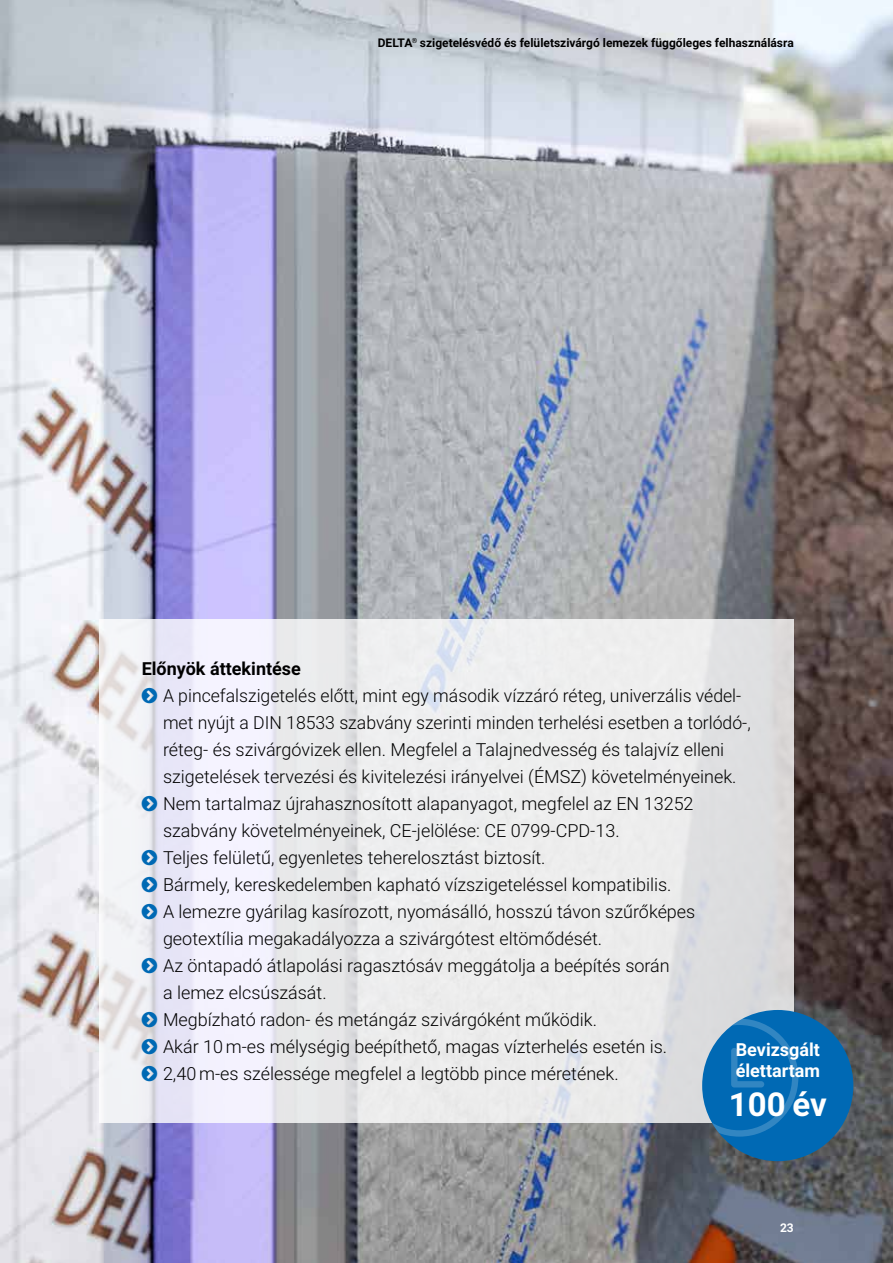
<style>
.page{position:relative;width:893px;height:1263px;background:#fff}
.page>*{position:absolute;margin:0;border:0;box-sizing:border-box;transform-origin:0 0}
.t1{font:700 33px "Roboto";color:#fff}
.t2{font:300 18px/27px "Roboto";color:#000}
.t3{font:700 18px/21px "Roboto";color:#fff}
.t4{font:700 18px "Roboto";color:#000}
.t5{font:700 12px "Roboto";color:#000}
.t6{font:700 12px "Roboto";color:#fff}
</style>
<div class="page">
<img style="left:1px;top:0;width:892px;height:1263px">
<svg style="left:99px;top:619px;width:695px;height:504px;fill:#ececed"></svg>
<div style="left:702px;top:1010px;width:151px;height:151px;background:#0069b4;border-radius:50%"></div>
<svg style="left:702px;top:1019px;width:96px;height:118px"></svg>
<svg style="left:142px;top:688px;width:15px;height:15px"></svg>
<svg style="left:142px;top:796px;width:15px;height:15px"></svg>
<svg style="left:142px;top:850px;width:15px;height:15px"></svg>
<svg style="left:142px;top:877px;width:15px;height:15px"></svg>
<svg style="left:142px;top:904px;width:15px;height:15px"></svg>
<svg style="left:142px;top:958px;width:15px;height:15px"></svg>
<svg style="left:142px;top:1012px;width:15px;height:15px"></svg>
<svg style="left:142px;top:1039px;width:15px;height:15px"></svg>
<svg style="left:142px;top:1066px;width:15px;height:15px"></svg>
<p class="t5" style="left:378px;top:34px;width:417px">DELTA<sup>®</sup> szigetelésvédő és felületszivárgó lemezek függőleges felhasználásra</p>
<p class="t4" style="left:142px;top:656px;width:161px">Előnyök áttekintése</p>
<p class="t2" style="left:163px;top:681px;width:589px">A pincefalszigetelés előtt, mint egy második vízzáró réteg, univerzális védel&shy;met nyújt a DIN 18533 szabvány szerinti minden terhelési esetben a torlódó-, réteg- és szivárgóvizek ellen. Megfelel a Talajnedvesség és talajvíz elleni szigetelések tervezési és kivitelezési irányelvei (ÉMSZ) követelményeinek.<br>Nem tartalmaz újrahasznosított alapanyagot, megfelel az EN 13252 szabvány követelményeinek, CE-jelölése: CE 0799-CPD-13.<br>Teljes felületű, egyenletes teherelosztást biztosít.<br>Bármely, kereskedelemben kapható vízszigeteléssel kompatibilis.<br>A lemezre gyárilag kasírozott, nyomásálló, hosszú távon szűrőképes geotextília megakadályozza a szivárgótest eltömődését.<br>Az öntapadó átlapolási ragasztósáv meggátolja a beépítés során<br>a lemez elcsúszását.<br>Megbízható radon- és metángáz szivárgóként működik.<br>Akár 10 m-es mélységig beépíthető, magas vízterhelés esetén is.<br>2,40 m-es szélessége megfelel a legtöbb pince méretének.</p>
<p class="t3" style="left:736px;top:1038px;width:86px">Bevizsgált élettartam</p>
<h1 class="t1" style="left:729px;top:1081px;width:99px">100 év</h1>
<p class="t6" style="left:780px;top:1219px;width:15px">23</p>
</div>
